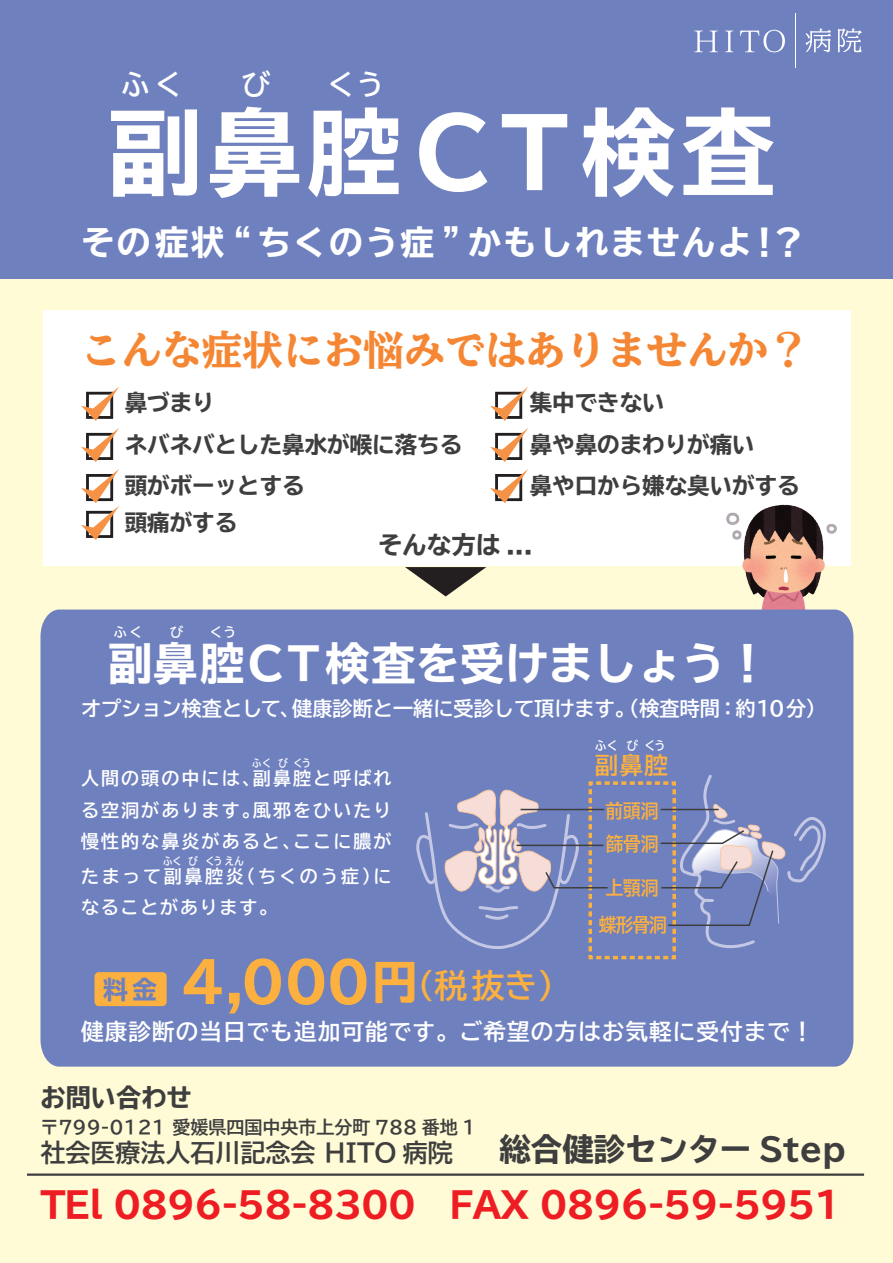
<style>
.page{position:relative;width:893px;height:1263px;background:#fffbd6}
.page>*{position:absolute;margin:0;border:0;box-sizing:border-box;transform-origin:0 0}
.t1{font:93.9px "Tsutawaru Gothic E";letter-spacing:.06em;color:#fff}
.t2{font:55.05px "Tsutawaru Gothic E";color:#fbb03f}
.t3{font:44.25px "Tsutawaru Gothic E";color:#fff}
.t4{font:40.35px "Tsutawaru Mincho H";color:#f58734}
.t5{font:35.4px "Tsutawaru Gothic E";letter-spacing:-.04em;color:#ee1d23}
.t6{font:33.75px "Tsutawaru Gothic E";letter-spacing:.06em;color:#fff}
.t7{font:31.5px "Tsutawaru Gothic E";color:#3e3e3f}
.t8{font:28.35px "Tsutawaru Gothic B";color:#fff}
.t9{font:25.2px "Tsutawaru Gothic E";color:#3e3e3f}
.t10{font:25.05px "Tsutawaru Gothic B";color:#3e3e3f}
.t11{font:24.9px "Tsutawaru Gothic E";color:#6f80bf}
.t12{font:24.45px "Tsutawaru Gothic E";color:#3e3e3f}
.t13{font:23.55px "Tsutawaru Gothic B";color:#fbb03f}
.t14{font:22.5px/41.1px "Tsutawaru Gothic E";color:#3e3e3f}
.t15{font:22.5px "Tsutawaru Gothic B";letter-spacing:.05em;color:#fff}
.t16{font:20.1px "Tsutawaru Gothic B";color:#fff}
.t17{font:19.05px "Tsutawaru Gothic B";color:#fbb03f;scale:.92 1}
.t18{font:18px/31.5px "Tsutawaru Gothic B";letter-spacing:.115em;color:#fff;text-align:justify}
.t19{font:18px/31.5px "Tsutawaru Gothic B";letter-spacing:.15em;color:#fff}
.t20{font:18px "Tsutawaru Gothic B";color:#3e3e3f}
.t21{font:13.2px "Tsutawaru Gothic B";color:#fff}
.t22{font:12px "Tsutawaru Gothic B";color:#fff;scale:.95 1}
.t23{font:10.5px "Tsutawaru Gothic B";letter-spacing:.005em;color:#fff;scale:.9 1}
.s1{font-size:45.9px}
.s2{font-family:"Tsutawaru Gothic B";font-size:32.85px}
</style>
<div class="page">
<div style="left:0;top:0;width:893px;height:278px;background:#6f80bf"></div>
<div style="left:43px;top:311px;width:807px;height:255px;background:#fff"></div>
<img style="left:726px;top:504px;width:111px;height:105px">
<div style="left:40px;top:609px;width:813px;height:458px;background:#6f80bf"></div>
<hr style="left:795px;top:14px;width:1px;height:54px;background:#fff">
<svg style="left:694px;top:28px;width:168px;height:24px"></svg>
<svg style="left:405px;top:567px;width:81px;height:29px"></svg>
<hr style="left:27px;top:1173px;width:837px;height:3px;background:#3e3e3f">
<svg style="left:81px;top:469px;width:38px;height:71px"></svg>
<svg style="left:81px;top:428px;width:38px;height:34px"></svg>
<svg style="left:81px;top:387px;width:38px;height:34px"></svg>
<svg style="left:490px;top:469px;width:38px;height:34px"></svg>
<svg style="left:490px;top:428px;width:38px;height:34px"></svg>
<svg style="left:490px;top:387px;width:38px;height:34px"></svg>
<div style="left:95px;top:972px;width:72px;height:34px;background:#fbb03f;border-radius:4px"></div>
<svg style="left:415px;top:773px;width:415px;height:188px"></svg>
<p class="t8" style="left:122px;top:70px;width:63px">ふく</p>
<p class="t8" style="left:242px;top:70px;width:30px">び</p>
<p class="t8" style="left:328px;top:70px;width:58px">くう</p>
<h1 class="t1" style="left:108px;top:105px;width:669px">副鼻腔ＣＴ検査</h1>
<h3 class="t6" style="left:81px;top:225px;width:725px">その症状“ ちくのう症 ”かもしれませんよ！？</h3>
<h3 class="t4" style="left:81px;top:329px;width:729px">こんな症状にお悩みではありませんか？</h3>
<p class="t14" style="left:125px;top:384px;width:339px">鼻づまり<br>ネバネバとした鼻水が喉に落ちる頭がボーッとする</p>
<p class="t14" style="left:125px;top:503px;width:114px">頭痛がする</p>
<p class="t14" style="left:530px;top:384px;width:271px">集中できない<br>鼻や鼻のまわりが痛い<br>鼻や口から嫌な臭いがする</p>
<p class="t12" style="left:378px;top:532px;width:156px">そんな方は ...</p>
<p class="t21" style="left:114px;top:625px;width:30px">ふく</p>
<p class="t21" style="left:170px;top:625px;width:15px">び</p>
<p class="t21" style="left:210px;top:625px;width:28px">くう</p>
<h3 class="t3" style="left:108px;top:641px;width:663px">副鼻腔ＣＴ検査を受けましょう！</h3>
<p class="t16" style="left:81px;top:698px;width:746px">オプション検査として、健康診断と一緒に受診して頂けます。（検査時間：約１０分）</p>
<p class="t23" style="left:252px;top:758px;width:67px">ふく びくう</p>
<p class="t18" style="left:81px;top:764px;width:312px">人間の頭の中には、副鼻腔と呼ばれる空洞があります。風邪をひいたり慢性的な鼻炎があると、ここに膿が</p>
<p class="t19" style="left:81px;top:861px;width:312px">たまって副鼻腔炎（ちくのう症）になることがあります。</p>
<p class="t23" style="left:163px;top:855px;width:91px">ふく び くう えん</p>
<p class="t11" style="left:103px;top:977px;width:55px">料金</p>
<h2 class="t2" style="left:176px;top:954px;width:396px">４,000<span class="s1">円</span><span class="s2">（税抜き）</span></h2>
<p class="t22" style="left:595px;top:739px;width:76px">ふく びくう</p>
<p class="t13" style="left:595px;top:753px;width:75px">副鼻腔</p>
<p class="t17" style="left:606px;top:802px;width:59px">前頭洞</p>
<p class="t17" style="left:606px;top:835px;width:59px">篩骨洞</p>
<p class="t17" style="left:606px;top:879px;width:59px">上顎洞</p>
<p class="t17" style="left:599px;top:915px;width:75px">蝶形骨洞</p>
<p class="t15" style="left:81px;top:1020px;width:734px">健康診断の当日でも追加可能です。ご希望の方はお気軽に受付まで！</p>
<p class="t9" style="left:40px;top:1085px;width:153px">お問い合わせ</p>
<p class="t10" style="left:41px;top:1140px;width:414px">社会医療法人石川記念会 HITO 病院</p>
<h3 class="t7" style="left:500px;top:1133px;width:348px">総合健診センター Step</h3>
<p class="t20" style="left:40px;top:1118px;width:437px">〒799-0121 愛媛県四国中央市上分町 788 番地 1</p>
<h3 class="t5" style="left:40px;top:1187px;width:804px">TEl 0896-58-8300 FAX 0896-59-5951</h3>
</div>
